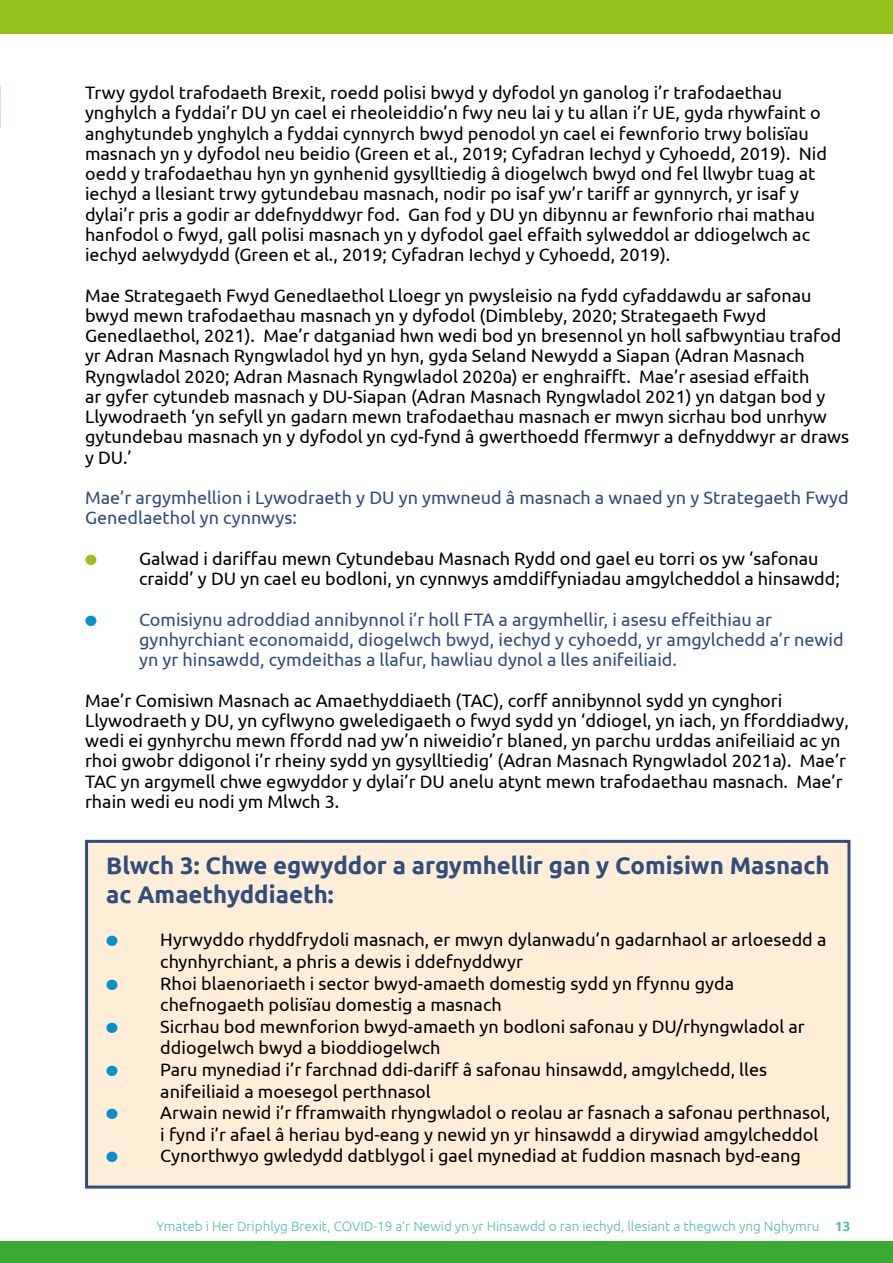
<style>
.page{position:relative;width:893px;height:1263px;background:#fff}
.page>*{position:absolute;margin:0;border:0;box-sizing:border-box;transform-origin:0 0}
.t1{font:700 24px/28.8px "Ubuntu";color:#304d7e}
.t2{font:18px/20.2px "Ubuntu";color:#000}
.t3{font:18px/20.2px "Ubuntu";color:#304d7e}
.t4{font:300 13.5px "Ubuntu";color:#54bbab}
.s1{color:#95c11f}
.s2{color:#0092c9}
.s3{font-weight:700}
</style>
<div class="page">
<div style="left:0;top:0;width:893px;height:34px;background:#95c11f"></div>
<div style="left:0;top:1242px;width:893px;height:21px;background:#3aaa35"></div>
<div style="left:85px;top:840px;width:765px;height:348px;background:#ffeed7;border:3px solid #304d7e"></div>
<p class="t2" style="left:85px;top:82px;width:744px">Trwy gydol trafodaeth Brexit, roedd polisi bwyd y dyfodol yn ganolog i’r trafodaethau ynghylch a fyddai’r DU yn cael ei rheoleiddio’n fwy neu lai y tu allan i’r UE, gyda rhywfaint o anghytundeb ynghylch a fyddai cynnyrch bwyd penodol yn cael ei fewnforio trwy bolisïau masnach yn y dyfodol neu beidio (Green et al., 2019; Cyfadran Iechyd y Cyhoedd, 2019). Nid oedd y trafodaethau hyn yn gynhenid gysylltiedig â diogelwch bwyd ond fel llwybr tuag at iechyd a llesiant trwy gytundebau masnach, nodir po isaf yw’r tariff ar gynnyrch, yr isaf y dylai’r pris a godir ar ddefnyddwyr fod. Gan fod y DU yn dibynnu ar fewnforio rhai mathau hanfodol o fwyd, gall polisi masnach yn y dyfodol gael effaith sylweddol ar ddiogelwch ac iechyd aelwydydd (Green et al., 2019; Cyfadran Iechyd y Cyhoedd, 2019).</p>
<p class="t2" style="left:85px;top:284px;width:766px">Mae Strategaeth Fwyd Genedlaethol Lloegr yn pwysleisio na fydd cyfaddawdu ar safonau bwyd mewn trafodaethau masnach yn y dyfodol (Dimbleby, 2020; Strategaeth Fwyd Genedlaethol, 2021). Mae’r datganiad hwn wedi bod yn bresennol yn holl safbwyntiau trafod yr Adran Masnach Ryngwladol hyd yn hyn, gyda Seland Newydd a Siapan (Adran Masnach Ryngwladol 2020; Adran Masnach Ryngwladol 2020a) er enghraifft. Mae’r asesiad effaith<br>ar gyfer cytundeb masnach y DU-Siapan (Adran Masnach Ryngwladol 2021) yn datgan bod y Llywodraeth ‘yn sefyll yn gadarn mewn trafodaethau masnach er mwyn sicrhau bod unrhyw gytundebau masnach yn y dyfodol yn cyd-fynd â gwerthoedd ffermwyr a defnyddwyr ar draws y DU.’</p>
<p class="t3" style="left:85px;top:487px;width:765px">Mae’r argymhellion i Lywodraeth y DU yn ymwneud â masnach a wnaed yn y Strategaeth Fwyd<br>Genedlaethol yn cynnwys:</p>
<p class="t2" style="left:139px;top:548px;width:702px;text-indent:-54px"><span class="s1">●</span> Galwad i dariffau mewn Cytundebau Masnach Rydd ond gael eu torri os yw ‘safonau craidd’ y DU yn cael eu bodloni, yn cynnwys amddiffyniadau amgylcheddol a hinsawdd;</p>
<p class="t3" style="left:139px;top:608px;width:706px;text-indent:-54px"><span class="s2">●</span> Comisiynu adroddiad annibynnol i’r holl FTA a argymhellir, i asesu effeithiau ar gynhyrchiant economaidd, diogelwch bwyd, iechyd y cyhoedd, yr amgylchedd a’r newid yn yr hinsawdd, cymdeithas a llafur, hawliau dynol a lles anifeiliaid.</p>
<p class="t2" style="left:85px;top:689px;width:765px">Mae’r Comisiwn Masnach ac Amaethyddiaeth (TAC), corff annibynnol sydd yn cynghori Llywodraeth y DU, yn cyflwyno gweledigaeth o fwyd sydd yn ‘ddiogel, yn iach, yn fforddiadwy, wedi ei gynhyrchu mewn ffordd nad yw’n niweidio’r blaned, yn parchu urddas anifeiliaid ac yn rhoi gwobr ddigonol i’r rheiny sydd yn gysylltiedig’ (Adran Masnach Ryngwladol 2021a). Mae’r TAC yn argymell chwe egwyddor y dylai’r DU anelu atynt mewn trafodaethau masnach. Mae’r rhain wedi eu nodi ym Mlwch 3.</p>
<h1 class="t1" style="left:106px;top:851px;width:725px">Blwch 3: Chwe egwyddor a argymhellir gan y Comisiwn Masnach ac Amaethyddiaeth:</h1>
<p class="t2" style="left:160px;top:929px;width:668px;line-height:21.6px;text-indent:-54px"><span class="s2">●</span> Hyrwyddo rhyddfrydoli masnach, er mwyn dylanwadu’n gadarnhaol ar arloesedd a chynhyrchiant, a phris a dewis i ddefnyddwyr</p>
<p class="t2" style="left:160px;top:972px;width:575px;line-height:21.6px;text-indent:-54px"><span class="s2">●</span> Rhoi blaenoriaeth i sector bwyd-amaeth domestig sydd yn ffynnu gyda chefnogaeth polisïau domestig a masnach</p>
<p class="t2" style="left:160px;top:1015px;width:646px;line-height:21.6px;text-indent:-54px"><span class="s2">●</span> Sicrhau bod mewnforion bwyd-amaeth yn bodloni safonau y DU/rhyngwladol ar ddiogelwch bwyd a bioddiogelwch</p>
<p class="t2" style="left:160px;top:1058px;width:608px;line-height:21.6px;text-indent:-54px"><span class="s2">●</span> Paru mynediad i’r farchnad ddi-dariff â safonau hinsawdd, amgylchedd, lles anifeiliaid a moesegol perthnasol</p>
<p class="t2" style="left:160px;top:1101px;width:671px;line-height:21.6px;text-indent:-54px"><span class="s2">●</span> Arwain newid i’r fframwaith rhyngwladol o reolau ar fasnach a safonau perthnasol, i fynd i’r afael â heriau byd-eang y newid yn yr hinsawdd a dirywiad amgylcheddol</p>
<p class="t2" style="left:106px;top:1145px;width:696px"><span class="s2">●</span> Cynorthwyo gwledydd datblygol i gael mynediad at fuddion masnach byd-eang</p>
<p class="t4" style="left:157px;top:1218px;width:695px">Ymateb i Her Driphlyg Brexit, COVID-19 a’r Newid yn yr Hinsawdd o ran iechyd, llesiant a thegwch yng Nghymru <span class="s3">13</span></p>
</div>
